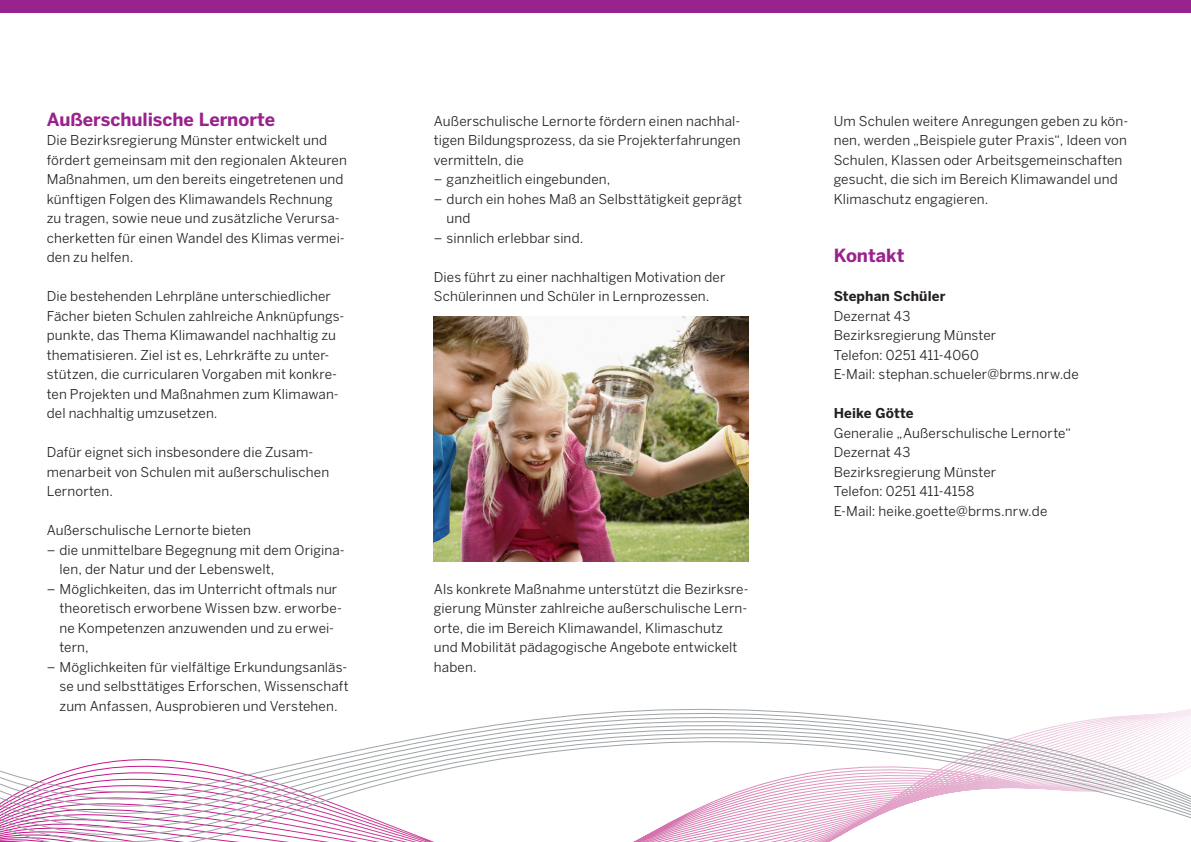
<style>
.page{position:relative;width:1191px;height:842px;background:#fff}
.page>*{position:absolute;margin:0;border:0;box-sizing:border-box;transform-origin:0 0}
.Fließtext{font:700 18px "Benton Sans";color:#99238c}
.Fließtext-2{font:13.5px/19.5px "Benton Sans";letter-spacing:.01em;color:#231f20}
.Fließtext-3{font:700 13.5px "Benton Sans";letter-spacing:.01em;color:#231f20}
</style>
<div class="page">
<img style="left:434px;top:316px;width:314px;height:245px">
<div style="left:0;top:0;width:1191px;height:13px;background:#99238c"></div>
<svg style="left:0;top:708px;width:1191px;height:134px"></svg>
<p class="Fließtext" style="left:47px;top:109px;width:230px">Außerschulische Lernorte</p>
<p class="Fließtext-2" style="left:47px;top:130px;width:302px">Die Bezirksregierung Münster entwickelt und fördert gemeinsam mit den regionalen Akteuren Maßnahmen, um den bereits eingetretenen und künftigen Folgen des Klimawandels Rechnung zu tragen, sowie neue und zusätzliche Verursa&shy;cherketten für einen Wandel des Klimas vermei&shy;den zu helfen.</p>
<p class="Fließtext-2" style="left:47px;top:286px;width:299px">Die bestehenden Lehrpläne unterschiedlicher Fächer bieten Schulen zahlreiche Anknüpfungs&shy;punkte, das Thema Klimawandel nachhaltig zu thematisieren. Ziel ist es, Lehrkräfte zu unter&shy;stützen, die curricularen Vorgaben mit konkre&shy;ten Projekten und Maßnahmen zum Klimawan&shy;del nachhaltig umzusetzen.</p>
<p class="Fließtext-2" style="left:47px;top:442px;width:284px">Dafür eignet sich insbesondere die Zusam&shy;menarbeit von Schulen mit außerschulischen<br>Lernorten.</p>
<p class="Fließtext-2" style="left:47px;top:520px;width:206px">Außerschulische Lernorte bieten</p>
<p class="Fließtext-2" style="left:60px;top:540px;width:287px;text-indent:-13px">– die unmittelbare Begegnung mit dem Origina&shy;len, der Natur und der Lebenswelt,</p>
<p class="Fließtext-2" style="left:60px;top:579px;width:284px;text-indent:-13px">– Möglichkeiten, das im Unterricht oftmals nur theoretisch erworbene Wissen bzw. erworbe&shy;ne Kompetenzen anzuwenden und zu erwei&shy;tern,</p>
<p class="Fließtext-2" style="left:60px;top:657px;width:291px;text-align:justify;text-indent:-13px">– Möglichkeiten für vielfältige Erkundungsanläs&shy;se und selbsttätiges Erforschen, Wissenschaft zum Anfassen, Ausprobieren und Verstehen.</p>
<p class="Fließtext-2" style="left:434px;top:111px;width:308px;text-align:justify">Außerschulische Lernorte fördern einen nachhal&shy;tigen Bildungsprozess, da sie Projekterfahrungen vermitteln, die</p>
<p class="Fließtext-2" style="left:434px;top:169px;width:178px">– ganzheitlich eingebunden,</p>
<p class="Fließtext-2" style="left:446px;top:189px;width:297px;text-indent:-13px">– durch ein hohes Maß an Selbsttätigkeit geprägt und</p>
<p class="Fließtext-2" style="left:434px;top:228px;width:151px">– sinnlich erlebbar sind.</p>
<p class="Fließtext-2" style="left:434px;top:267px;width:293px">Dies führt zu einer nachhaltigen Motivation der<br>Schülerinnen und Schüler in Lernprozessen.</p>
<p class="Fließtext-2" style="left:434px;top:579px;width:316px">Als konkrete Maßnahme unterstützt die Bezirksre&shy;gierung Münster zahlreiche außerschulische Lern&shy;orte, die im Bereich Klimawandel, Klimaschutz und Mobilität pädagogische Angebote entwickelt haben.</p>
<p class="Fließtext-2" style="left:833px;top:111px;width:296px">Um Schulen weitere Anregungen geben zu kön&shy;nen, werden „Beispiele guter Praxis“, Ideen von Schulen, Klassen oder Arbeitsgemeinschaften gesucht, die sich im Bereich Klimawandel und Klimaschutz engagieren.</p>
<p class="Fließtext" style="left:833px;top:245px;width:72px">Kontakt</p>
<p class="Fließtext-3" style="left:833px;top:288px;width:113px">Stephan Schüler</p>
<p class="Fließtext-2" style="left:833px;top:306px;width:78px">Dezernat 43</p>
<p class="Fließtext-2" style="left:833px;top:325px;width:164px">Bezirksregierung Münster</p>
<p class="Fließtext-2" style="left:833px;top:345px;width:147px">Telefon: 0251 411-4060</p>
<p class="Fließtext-2" style="left:833px;top:364px;width:246px">E-Mail: stephan.schueler@brms.nrw.de</p>
<p class="Fließtext-3" style="left:833px;top:405px;width:82px">Heike Götte</p>
<p class="Fließtext-2" style="left:833px;top:423px;width:239px">Generalie „Außerschulische Lernorte“</p>
<p class="Fließtext-2" style="left:833px;top:442px;width:78px">Dezernat 43</p>
<p class="Fließtext-2" style="left:833px;top:462px;width:164px">Bezirksregierung Münster</p>
<p class="Fließtext-2" style="left:833px;top:481px;width:142px">Telefon: 0251 411-4158</p>
<p class="Fließtext-2" style="left:833px;top:501px;width:215px">E-Mail: heike.goette@brms.nrw.de</p>
</div>
